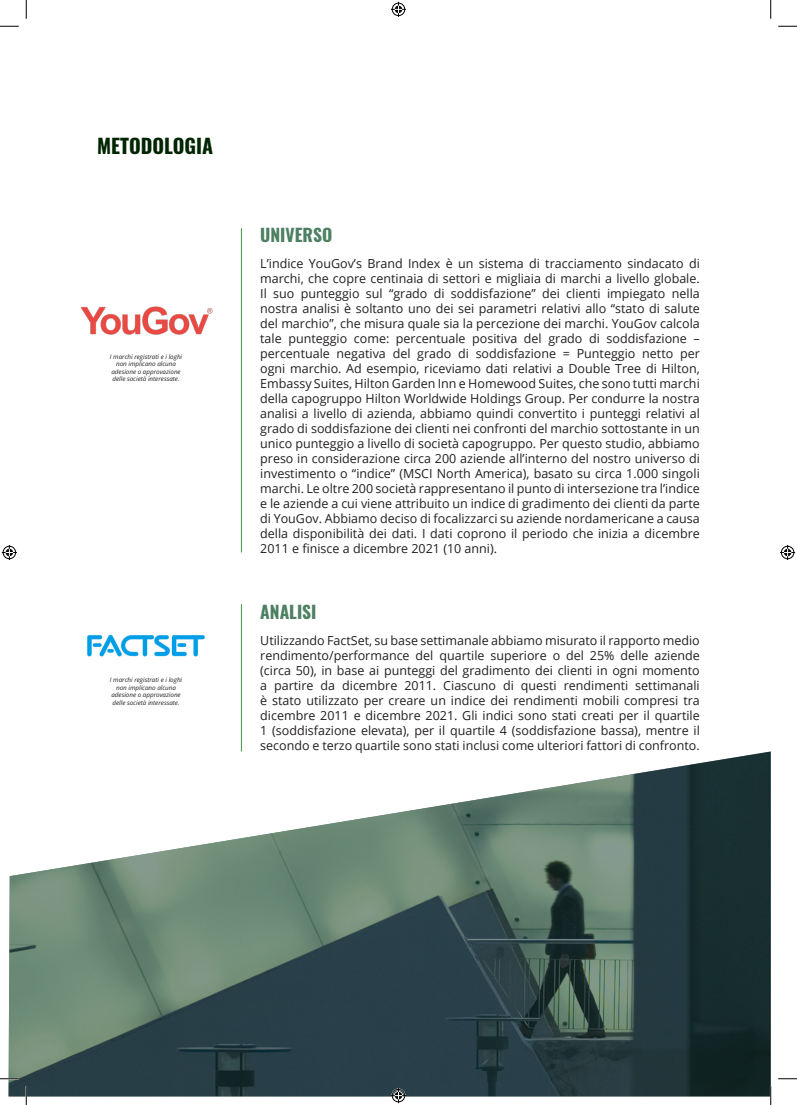
<style>
.page{position:relative;width:797px;height:1105px;background:#fff}
.page>*{position:absolute;margin:0;border:0;box-sizing:border-box;transform-origin:0 0}
.TITRE_2{font:700 20px "Oswald";color:#002501}
.t1{font:700 17.5px "Oswald";color:#4d8062}
.t2{font:12.5px/15px "Open Sans";color:#231f20;text-align:justify}
.t3{font:italic 6.25px/7.5px "Open Sans";color:#231f20;text-align:center}
</style>
<div class="page">
<img style="left:9px;top:751px;width:761px;height:345px">
<img style="left:81px;top:306px;width:131px;height:29px">
<hr style="left:241px;top:228px;width:1px;height:324px;background:#469445">
<hr style="left:241px;top:604px;width:1px;height:147px;background:#469445">
<img style="left:87px;top:634px;width:118px;height:23px">
<svg style="left:0;top:25px;width:19px;height:2px"></svg>
<svg style="left:778px;top:25px;width:19px;height:2px"></svg>
<svg style="left:0;top:1078px;width:19px;height:1px"></svg>
<svg style="left:778px;top:1078px;width:19px;height:1px"></svg>
<svg style="left:25px;top:0;width:2px;height:19px"></svg>
<svg style="left:25px;top:1086px;width:2px;height:19px"></svg>
<svg style="left:770px;top:0;width:1px;height:19px"></svg>
<svg style="left:770px;top:1086px;width:1px;height:19px"></svg>
<svg style="left:391px;top:2px;width:15px;height:15px"></svg>
<svg style="left:391px;top:1088px;width:15px;height:15px"></svg>
<svg style="left:2px;top:545px;width:15px;height:15px"></svg>
<svg style="left:780px;top:545px;width:15px;height:15px"></svg>
<p class="TITRE_2" style="left:97px;top:132px;width:117px">METODOLOGIA</p>
<p class="t3" style="left:110px;top:352px;width:74px">I marchi registrati e i loghi non implicano alcuna</p>
<p class="t3" style="left:111px;top:367px;width:71px;text-align:left">adesione o approvazione delle società interessate.</p>
<p class="t3" style="left:110px;top:676px;width:74px">I marchi registrati e i loghi non implicano alcuna</p>
<p class="t3" style="left:111px;top:691px;width:71px;text-align:left">adesione o approvazione delle società interessate.</p>
<p class="t1" style="left:260px;top:223px;width:74px">UNIVERSO</p>
<p class="t2" style="left:260px;top:255px;width:441px">L’indice YouGov’s Brand Index è un sistema di tracciamento sindacato di marchi, che copre centinaia di settori e migliaia di marchi a livello globale.<br>Il suo punteggio sul “grado di soddisfazione” dei clienti impiegato nella nostra analisi è soltanto uno dei sei parametri relativi allo “stato di salute del marchio”, che misura quale sia la percezione dei marchi. YouGov calcola tale punteggio come: percentuale positiva del grado di soddisfazione – percentuale negativa del grado di soddisfazione = Punteggio netto per ogni marchio. Ad esempio, riceviamo dati relativi a Double Tree di Hilton, Embassy Suites, Hilton Garden Inn e Homewood Suites, che sono tutti marchi della capogruppo Hilton Worldwide Holdings Group. Per condurre la nostra analisi a livello di azienda, abbiamo quindi convertito i punteggi relativi al grado di soddisfazione dei clienti nei confronti del marchio sottostante in un unico punteggio a livello di società capogruppo. Per questo studio, abbiamo preso in considerazione circa 200 aziende all’interno del nostro universo di investimento o “indice” (MSCI North America), basato su circa 1.000 singoli marchi. Le oltre 200 società rappresentano il punto di intersezione tra l’indice e le aziende a cui viene attribuito un indice di gradimento dei clienti da parte di YouGov. Abbiamo deciso di focalizzarci su aziende nordamericane a causa della disponibilità dei dati. I dati coprono il periodo che inizia a dicembre 2011 e finisce a dicembre 2021 (10 anni).</p>
<p class="t1" style="left:260px;top:600px;width:58px">ANALISI</p>
<p class="t2" style="left:260px;top:632px;width:441px">Utilizzando FactSet, su base settimanale abbiamo misurato il rapporto medio rendimento/performance del quartile superiore o del 25% delle aziende (circa 50), in base ai punteggi del gradimento dei clienti in ogni momento a partire da dicembre 2011. Ciascuno di questi rendimenti settimanali è stato utilizzato per creare un indice dei rendimenti mobili compresi tra dicembre 2011 e dicembre 2021. Gli indici sono stati creati per il quartile 1 (soddisfazione elevata), per il quartile 4 (soddisfazione bassa), mentre il secondo e terzo quartile sono stati inclusi come ulteriori fattori di confronto.</p>
</div>
